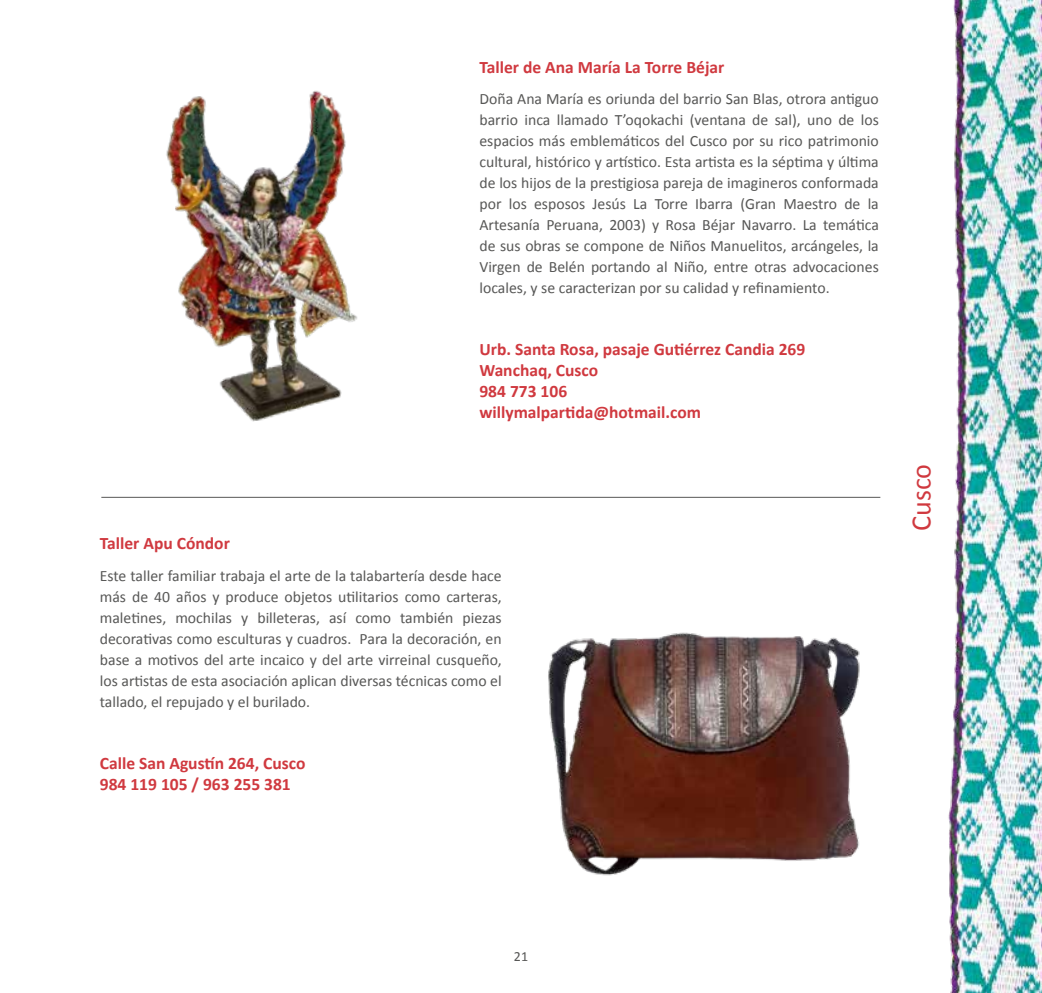
<style>
.page{position:relative;width:1042px;height:993px;background:#fff}
.page>*{position:absolute;margin:0;border:0;box-sizing:border-box;transform-origin:0 0}
.t1{font:28px "Calibri";color:#d0393f}
.t2{font:700 17.5px/21px "Calibri";color:#d0393f}
.t3{font:15.75px/21px "Calibri";color:#575756;text-align:justify}
.t4{font:14px "Calibri";color:#575756}
</style>
<div class="page">
<hr style="left:101px;top:497px;width:779px;height:1px;background:#575756">
<img style="left:166px;top:90px;width:192px;height:332px">
<img style="left:948px;top:0;width:94px;height:992px">
<img style="left:548px;top:632px;width:311px;height:244px">
<p class="t2" style="left:479px;top:56px;width:246px">Taller de Ana María La Torre Béjar</p>
<p class="t3" style="left:479px;top:88px;width:401px">Doña Ana María es oriunda del barrio San Blas, otrora antiguo barrio inca llamado T’oqokachi (ventana de sal), uno de los espacios más emblemáticos del Cusco por su rico patrimonio cultural, histórico y artístico. Esta artista es la séptima y última de los hijos de la prestigiosa pareja de imagineros conformada por los esposos Jesús La Torre Ibarra (Gran Maestro de la Artesanía Peruana, 2003) y Rosa Béjar Navarro. La temática de sus obras se compone de Niños Manuelitos, arcángeles, la Virgen de Belén portando al Niño, entre otras advocaciones locales, y se caracterizan por su calidad y refinamiento.</p>
<p class="t2" style="left:479px;top:339px;width:327px">Urb. Santa Rosa, pasaje Gutiérrez Candia 269<br>Wanchaq, Cusco<br>984 773 106<br>willymalpartida@hotmail.com</p>
<p class="t2" style="left:100px;top:533px;width:132px">Taller Apu Cóndor</p>
<p class="t3" style="left:100px;top:565px;width:403px">Este taller familiar trabaja el arte de la talabartería desde hace más de 40 años y produce objetos utilitarios como carteras, maletines, mochilas y billeteras, así como también piezas decorativas como esculturas y cuadros. Para la decoración, en base a motivos del arte incaico y del arte virreinal cusqueño, los artistas de esta asociación aplican diversas técnicas como el tallado, el repujado y el burilado.</p>
<p class="t2" style="left:100px;top:752px;width:207px">Calle San Agustín 264, Cusco<br>984 119 105 / 963 255 381</p>
<h1 class="t1" style="left:903px;top:531px;width:68px;rotate:-90deg">Cusco</h1>
<p class="t4" style="left:514px;top:947px;width:16px">21</p>
</div>
